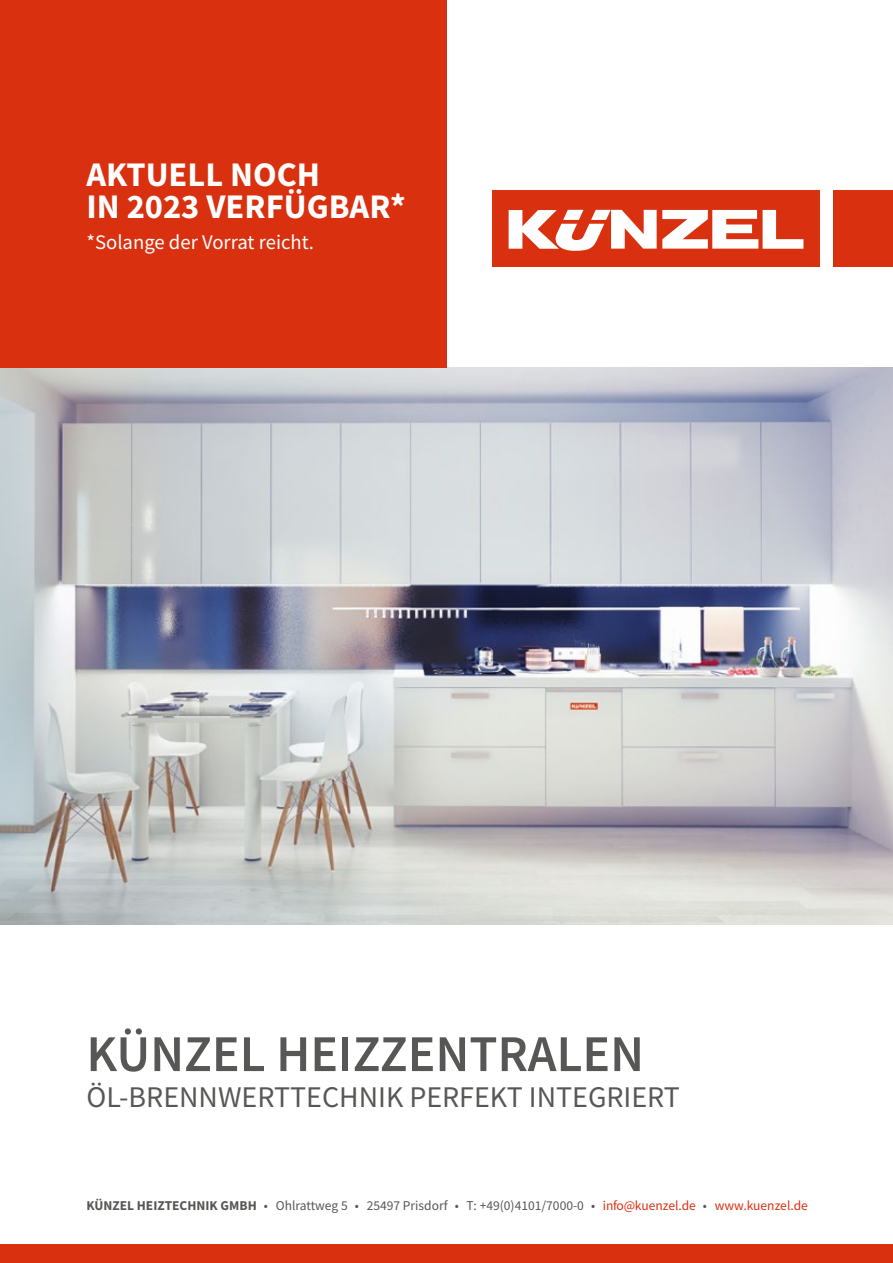
<style>
.page{position:relative;width:893px;height:1263px;background:#fff}
.page>*{position:absolute;margin:0;border:0;box-sizing:border-box;transform-origin:0 0}
.t1{font:600 51.6px "Source Sans Pro";color:#575756}
.t2{font:700 34.5px/31.5px "Source Sans Pro";color:#fff}
.t3{font:30px "Source Sans Pro";color:#575756}
.t4{font:20.7px "Source Sans Pro";color:#fff}
.t5{font:13.5px "Source Sans Pro";color:#575756}
.s1{font-weight:700}
.s2{color:#d93110}
</style>
<div class="page">
<img style="left:0;top:368px;width:893px;height:557px">
<div style="left:833px;top:190px;width:60px;height:77px;background:#d93110"></div>
<div style="left:492px;top:190px;width:328px;height:77px;background:#d93110"></div>
<svg style="left:509px;top:210px;width:294px;height:41px"></svg>
<div style="left:0;top:1244px;width:893px;height:19px;background:#d93110"></div>
<div style="left:0;top:0;width:446px;height:368px;background:#d93110"></div>
<h2 class="t2" style="left:86px;top:159px;width:321px">AKTUELL NOCH<br>IN 2023 VERFÜGBAR*</h2>
<h3 class="t4" style="left:86px;top:229px;width:229px">*Solange der Vorrat reicht.</h3>
<h1 class="t1" style="left:86px;top:1020px;width:559px">KÜNZEL HEIZZENTRALEN</h1>
<h3 class="t3" style="left:86px;top:1078px;width:595px">ÖL-BRENNWERTTECHNIK PERFEKT INTEGRIERT</h3>
<p class="t5" style="left:86px;top:1196px;width:723px"><span class="s1">KÜNZEL HEIZTECHNIK GMBH</span> • Ohlrattweg 5 • 25497 Prisdorf • T: +49(0)4101/7000-0 • <span class="s2">info@kuenzel.de</span> • <span class="s2">www.kuenzel.de</span></p>
</div>
